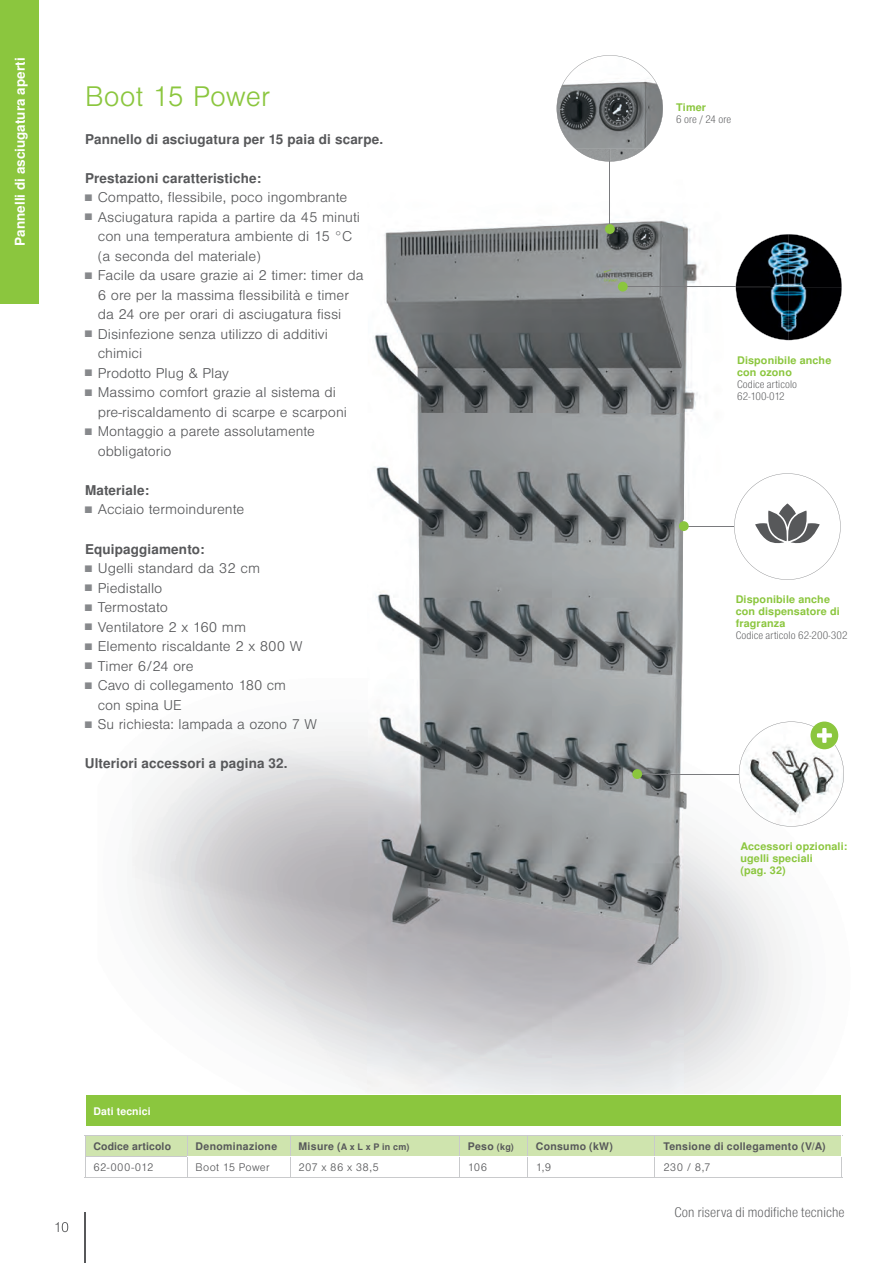
<style>
.page{position:relative;width:893px;height:1263px;background:#fff}
.page>*{position:absolute;margin:0;border:0;box-sizing:border-box;transform-origin:0 0}
.t1{font:300 27px "Nimbus San LOT";letter-spacing:.005em;color:#8bc63e}
.t2{font:300 13.5px/19.5px "Nimbus San LOT";color:#57585a}
.t3{font:700 13.5px "Nimbus San LOT";letter-spacing:.01em;color:#57585a}
.t4{font:13.5px "Nimbus San LOT Lig Con";letter-spacing:.01em;color:#57585a}
.t5{font:700 13.5px "Nimbus San LOT";color:#fff}
.t6{font:700 10.5px/12px "Nimbus San LOT";letter-spacing:.01em;color:#8bc63e}
.t7{font:700 10.5px "Nimbus San LOT";letter-spacing:.03em;color:#57585a}
.t8{font:10.5px/12px "Nimbus San LOT Lig Con";letter-spacing:.01em;color:#57585a}
.t9{font:300 10.5px "Nimbus San LOT";letter-spacing:.025em;color:#57585a}
.t10{font:700 10.5px "Nimbus San LOT";letter-spacing:.01em;color:#57585a}
.t11{font:700 10.5px "Nimbus San LOT";letter-spacing:.01em;color:#fff}
.t12{font:700 9px "Nimbus San LOT";color:#57585a}
.s1{font-size:9px;color:#87898c}
.s2{font-size:10.5px}
.s3{font-size:9px}
</style>
<div class="page">
<div style="left:0;top:0;width:38px;height:303px;background:#8bc63e"></div>
<img style="left:64px;top:162px;width:779px;height:1101px">
<svg style="left:55px;top:1222px;width:13px;height:10px"></svg>
<img style="left:85px;top:1212px;width:1px;height:51px">
<hr style="left:686px;top:526px;width:48px;height:1px;background:#7a7b7e">
<div style="left:679px;top:521px;width:10px;height:10px;background:#8bc63e;border-radius:50%"></div>
<hr style="left:639px;top:774px;width:100px;height:1px;background:#7a7b7e">
<div style="left:632px;top:769px;width:10px;height:10px;background:#8bc63e;border-radius:50%"></div>
<svg style="left:739px;top:721px;width:105px;height:105px"></svg>
<hr style="left:622px;top:286px;width:148px;height:1px;background:#7a7b7e">
<div style="left:618px;top:282px;width:10px;height:10px;background:#8bc63e;border-radius:50%"></div>
<img style="left:736px;top:234px;width:106px;height:106px">
<hr style="left:610px;top:149px;width:1px;height:80px;background:#7a7b7e">
<div style="left:605px;top:224px;width:10px;height:10px;background:#8bc63e;border-radius:50%"></div>
<svg style="left:557px;top:55px;width:106px;height:107px"></svg>
<svg style="left:734px;top:473px;width:107px;height:107px"></svg>
<div style="left:85px;top:1095px;width:757px;height:32px;background:#8bc63e"></div>
<hr style="left:85px;top:1095px;width:102px;height:1px;background:#fff">
<hr style="left:187px;top:1095px;width:103px;height:1px;background:#fff">
<hr style="left:290px;top:1095px;width:169px;height:1px;background:#fff">
<hr style="left:459px;top:1095px;width:68px;height:1px;background:#fff">
<hr style="left:527px;top:1095px;width:128px;height:1px;background:#fff">
<hr style="left:655px;top:1095px;width:187px;height:1px;background:#fff">
<hr style="left:85px;top:1126px;width:102px;height:1px;background:#fff">
<hr style="left:187px;top:1126px;width:103px;height:1px;background:#fff">
<hr style="left:290px;top:1126px;width:169px;height:1px;background:#fff">
<hr style="left:459px;top:1126px;width:68px;height:1px;background:#fff">
<hr style="left:527px;top:1126px;width:128px;height:1px;background:#fff">
<hr style="left:655px;top:1126px;width:187px;height:1px;background:#fff">
<hr style="left:85px;top:1177px;width:102px;height:1px;background:#c9cacc">
<hr style="left:85px;top:1095px;width:1px;height:31px;background:#fff">
<hr style="left:842px;top:1095px;width:1px;height:31px;background:#fff">
<hr style="left:187px;top:1177px;width:103px;height:1px;background:#c9cacc">
<hr style="left:290px;top:1177px;width:169px;height:1px;background:#c9cacc">
<hr style="left:459px;top:1177px;width:68px;height:1px;background:#c9cacc">
<hr style="left:527px;top:1177px;width:128px;height:1px;background:#c9cacc">
<hr style="left:655px;top:1177px;width:187px;height:1px;background:#c9cacc">
<svg style="left:85px;top:1135px;width:758px;height:42px"></svg>
<p class="t5" style="left:12px;top:245px;width:189px;rotate:-90deg">Pannelli di asciugatura aperti</p>
<h1 class="t1" style="left:85px;top:81px;width:187px">Boot 15 Power</h1>
<p class="t3" style="left:85px;top:131px;width:300px">Pannello di asciugatura per 15 paia di scarpe.</p>
<p class="t3" style="left:85px;top:170px;width:178px">Prestazioni caratteristiche:</p>
<p class="t2" style="left:85px;top:188px;width:264px"><span class="s1">■</span> Compatto, flessibile, poco ingombrante</p>
<p class="t2" style="left:98px;top:207px;width:264px;text-indent:-13px"><span class="s1">■</span> Asciugatura rapida a partire da 45 minuti con una temperatura ambiente di 15 °C (a seconda del materiale)</p>
<p class="t2" style="left:98px;top:266px;width:267px;text-indent:-13px"><span class="s1">■</span> Facile da usare grazie ai 2 timer: timer da<br>6 ore per la massima flessibilità e timer da 24 ore per orari di asciugatura fissi</p>
<p class="t2" style="left:98px;top:325px;width:232px;text-indent:-13px"><span class="s1">■</span> Disinfezione senza utilizzo di additivi chimici</p>
<p class="t2" style="left:85px;top:364px;width:145px"><span class="s1">■</span> Prodotto Plug &amp; Play</p>
<p class="t2" style="left:98px;top:383px;width:251px;text-indent:-13px"><span class="s1">■</span> Massimo comfort grazie al sistema di pre-riscaldamento di scarpe e scarponi</p>
<p class="t2" style="left:98px;top:422px;width:218px;text-indent:-13px"><span class="s1">■</span> Montaggio a parete assolutamente obbligatorio</p>
<p class="t3" style="left:85px;top:482px;width:66px">Materiale:</p>
<p class="t2" style="left:85px;top:500px;width:161px"><span class="s1">■</span> Acciaio termoindurente</p>
<p class="t3" style="left:85px;top:541px;width:121px">Equipaggiamento:</p>
<p class="t2" style="left:85px;top:559px;width:177px"><span class="s1">■</span> Ugelli standard da 32 cm</p>
<p class="t2" style="left:85px;top:578px;width:79px"><span class="s1">■</span> Piedistallo</p>
<p class="t2" style="left:85px;top:598px;width:84px"><span class="s1">■</span> Termostato</p>
<p class="t2" style="left:85px;top:617px;width:163px"><span class="s1">■</span> Ventilatore 2 x 160 mm</p>
<p class="t2" style="left:85px;top:637px;width:219px"><span class="s1">■</span> Elemento riscaldante 2 x 800 W</p>
<p class="t2" style="left:85px;top:656px;width:110px"><span class="s1">■</span> Timer 6/24 ore</p>
<p class="t2" style="left:98px;top:676px;width:190px;text-indent:-13px"><span class="s1">■</span> Cavo di collegamento 180 cm con spina UE</p>
<p class="t2" style="left:85px;top:715px;width:233px"><span class="s1">■</span> Su richiesta: lampada a ozono 7 W</p>
<p class="t3" style="left:85px;top:755px;width:204px">Ulteriori accessori a pagina 32.</p>
<p class="t6" style="left:676px;top:102px;width:31px">Timer</p>
<p class="t8" style="left:676px;top:113px;width:57px">6 ore / 24 ore</p>
<p class="t6" style="left:737px;top:354px;width:96px">Disponibile anche con ozono</p>
<p class="t8" style="left:737px;top:378px;width:61px">Codice articolo<br>62-100-012</p>
<p class="t6" style="left:736px;top:594px;width:106px">Disponibile anche con dispensatore di fragranza</p>
<p class="t8" style="left:736px;top:630px;width:113px">Codice articolo 62-200-302</p>
<p class="t6" style="left:740px;top:841px;width:109px">Accessori opzionali: ugelli speciali<br>(pag. 32)</p>
<p class="t11" style="left:94px;top:1105px;width:59px">Dati tecnici</p>
<p class="t10" style="left:94px;top:1140px;width:79px">Codice articolo</p>
<p class="t7" style="left:196px;top:1140px;width:83px">Denominazione</p>
<p class="t12" style="left:298px;top:1141px;width:112px"><span class="s2">Misure (</span>A x L x P in cm)</p>
<p class="t7" style="left:468px;top:1140px;width:48px">Peso <span class="s3">(kg)</span></p>
<p class="t7" style="left:536px;top:1140px;width:79px">Consumo (kW)</p>
<p class="t7" style="left:663px;top:1140px;width:164px">Tensione di collegamento (V/A)</p>
<p class="t9" style="left:94px;top:1161px;width:62px">62-000-012</p>
<p class="t9" style="left:196px;top:1161px;width:76px">Boot 15 Power</p>
<p class="t9" style="left:298px;top:1161px;width:82px">207 x 86 x 38,5</p>
<p class="t9" style="left:468px;top:1161px;width:21px">106</p>
<p class="t9" style="left:536px;top:1161px;width:17px">1,9</p>
<p class="t9" style="left:663px;top:1161px;width:49px">230 / 8,7</p>
<p class="t4" style="left:674px;top:1204px;width:172px">Con riserva di modifiche tecniche</p>
</div>
